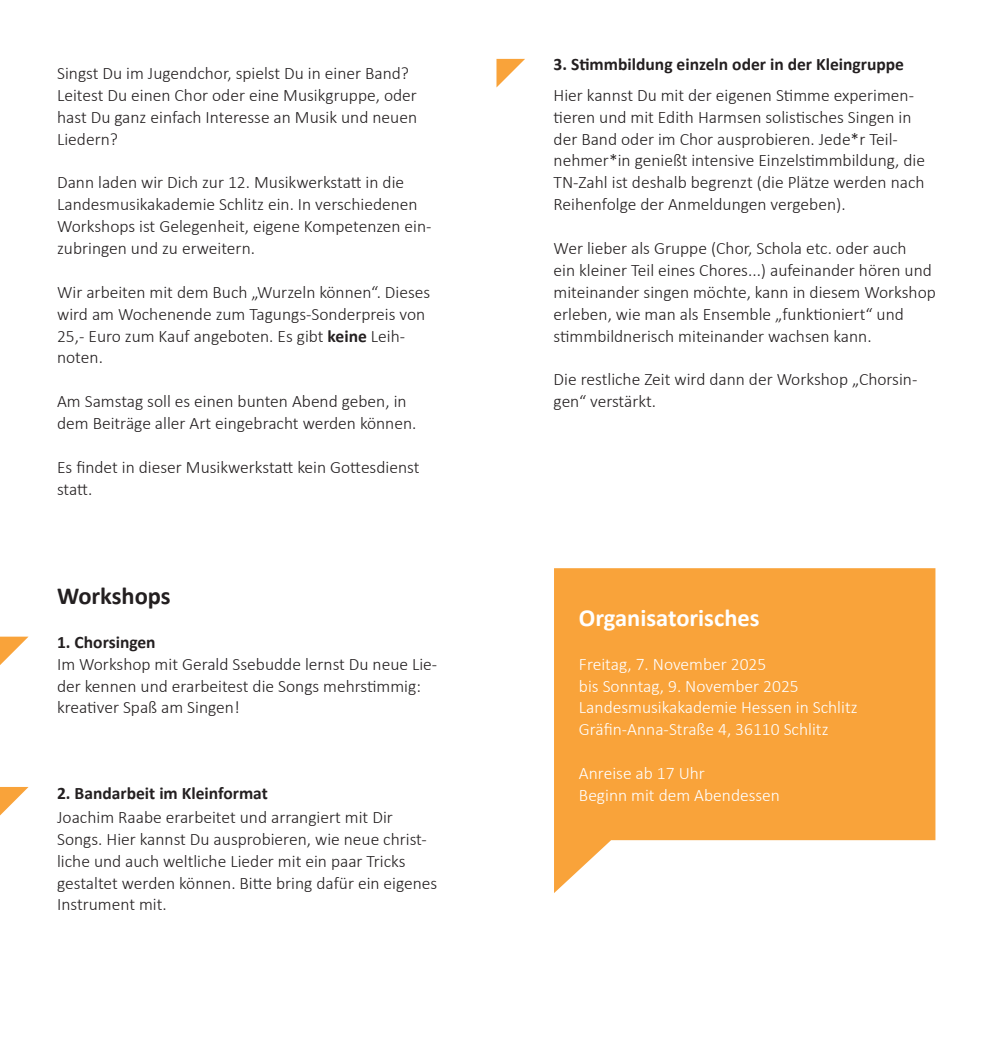
<style>
.page{position:relative;width:993px;height:1042px;background:#fff}
.page>*{position:absolute;margin:0;border:0;box-sizing:border-box;transform-origin:0 0}
.H1_Überschrfit{font:700 24.5px "Calibri";color:#fff}
.H1_Überschrfit-2{font:700 24.5px "Calibri";color:#231f20}
.P_Fließtext{font:300 17.5px/21.9px "Calibri";color:#231f20}
.P_Fließtext-2{font:300 17.5px/21.9px "Calibri";color:#fff}
.H2_Subline{font:700 17.5px "Calibri";color:#231f20}
.s1{font-weight:700}
</style>
<div class="page">
<svg style="left:0;top:636px;width:29px;height:29px"></svg>
<svg style="left:496px;top:59px;width:29px;height:28px"></svg>
<svg style="left:0;top:787px;width:29px;height:28px"></svg>
<svg style="left:554px;top:568px;width:381px;height:325px;background:#f9b057"></svg>
<p class="P_Fließtext" style="left:57px;top:62px;width:361px">Singst Du im Jugendchor, spielst Du in einer Band?<br>Leitest Du einen Chor oder eine Musikgruppe, oder hast Du ganz einfach Interesse an Musik und neuen Liedern?</p>
<p class="P_Fließtext" style="left:57px;top:171px;width:376px">Dann laden wir Dich zur 12. Musikwerkstatt in die Landesmusikakademie Schlitz ein. In verschiedenen Workshops ist Gelegenheit, eigene Kompetenzen ein&shy;zubringen und zu erweitern.</p>
<p class="P_Fließtext" style="left:57px;top:281px;width:374px">Wir arbeiten mit dem Buch „Wurzeln können“. Dieses wird am Wochenende zum Tagungs-Sonderpreis von 25,- Euro zum Kauf angeboten. Es gibt <span class="s1">keine</span> Leih&shy;noten.</p>
<p class="P_Fließtext" style="left:57px;top:390px;width:361px">Am Samstag soll es einen bunten Abend geben, in dem Beiträge aller Art eingebracht werden können.</p>
<p class="P_Fließtext" style="left:57px;top:456px;width:364px">Es findet in dieser Musikwerkstatt kein Gottesdienst statt.</p>
<p class="H1_Überschrfit-2" style="left:57px;top:578px;width:115px">Workshops</p>
<p class="H2_Subline" style="left:57px;top:629px;width:100px">1. Chorsingen</p>
<p class="P_Fließtext" style="left:57px;top:653px;width:381px">Im Workshop mit Gerald Ssebudde lernst Du neue Lie&shy;der kennen und erarbeitest die Songs mehrstimmig: kreativer Spaß am Singen!</p>
<p class="H2_Subline" style="left:57px;top:781px;width:212px">2. Bandarbeit im Kleinformat</p>
<p class="P_Fließtext" style="left:57px;top:806px;width:381px">Joachim Raabe erarbeitet und arrangiert mit Dir Songs. Hier kannst Du ausprobieren, wie neue christ&shy;liche und auch weltliche Lieder mit ein paar Tricks gestaltet werden können. Bitte bring dafür ein eigenes Instrument mit.</p>
<p class="H2_Subline" style="left:553px;top:52px;width:352px">3. Stimmbildung einzeln oder in der Kleingruppe</p>
<p class="P_Fließtext" style="left:553px;top:84px;width:373px">Hier kannst Du mit der eigenen Stimme experimen&shy;tieren und mit Edith Harmsen solistisches Singen in der Band oder im Chor ausprobieren. Jede*r Teil&shy;nehmer*in genießt intensive Einzelstimmbildung, die TN-Zahl ist deshalb begrenzt (die Plätze werden nach Reihenfolge der Anmeldungen vergeben).</p>
<p class="P_Fließtext" style="left:553px;top:237px;width:383px">Wer lieber als Gruppe (Chor, Schola etc. oder auch<br>ein kleiner Teil eines Chores...) aufeinander hören und miteinander singen möchte, kann in diesem Workshop erleben, wie man als Ensemble „funktioniert“ und stimmbildnerisch miteinander wachsen kann.</p>
<p class="P_Fließtext" style="left:553px;top:368px;width:365px">Die restliche Zeit wird dann der Workshop „Chorsin&shy;gen“ verstärkt.</p>
<p class="H1_Überschrfit" style="left:578px;top:600px;width:182px">Organisatorisches</p>
<p class="P_Fließtext-2" style="left:578px;top:653px;width:280px">Freitag, 7. November 2025<br>bis Sonntag, 9. November 2025<br>Landesmusikakademie Hessen in Schlitz Gräfin-Anna-Straße 4, 36110 Schlitz</p>
<p class="P_Fließtext-2" style="left:578px;top:762px;width:202px">Anreise ab 17 Uhr<br>Beginn mit dem Abendessen</p>
</div>
